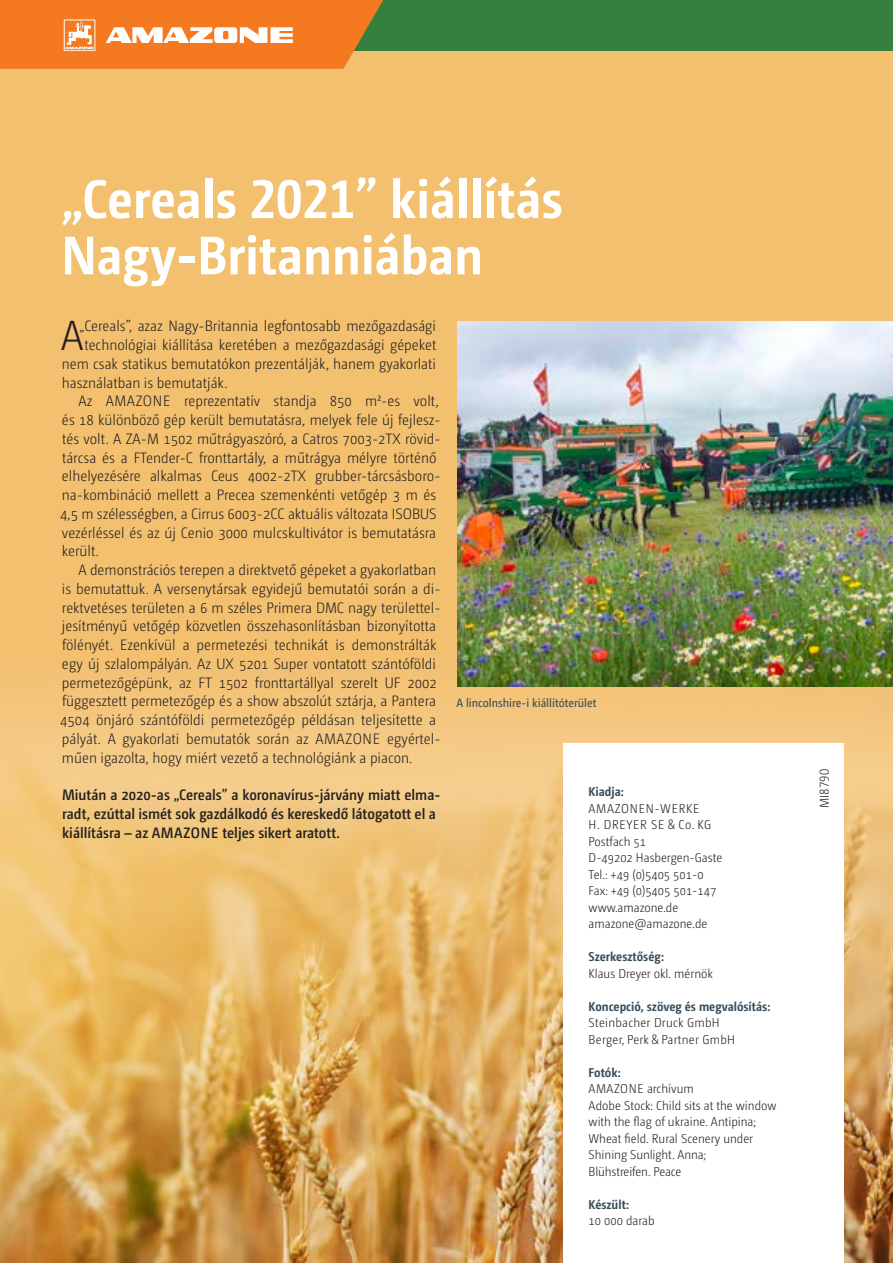
<style>
.page{position:relative;width:893px;height:1263px;background:#f3c06f}
.page>*{position:absolute;margin:0;border:0;box-sizing:border-box;transform-origin:0 0}
.t1{font:700 54px/56.2px "Camingo Dos Pro S Cd";color:#fff}
.t2{font:300 42px "Camingo Dos Pro S Cd";color:#231f20}
.t3{font:300 15px "Camingo Dos Pro S Cd";color:#231f20}
.t4{font:600 15px/18.8px "Camingo Dos Pro S Cd";color:#231f20}
.t5{font:300 12.75px/16.5px "Camingo Dos Pro S Cd";color:#231f20}
.t6{font:700 12.75px "Camingo Dos Pro S Cd";color:#364d59}
.t7{font:300 12.75px/16.5px "Camingo Dos Pro S Cd";letter-spacing:.02em;color:#231f20}
.t8{font:12px "Camingo Dos Pro S Cd";color:#364d59}
</style>
<div class="page">
<img style="left:0;top:697px;width:893px;height:566px">
<div style="left:82px;top:0;width:811px;height:51px;background:#35803e"></div>
<svg style="left:0;top:0;width:383px;height:69px;background:#ef8738"></svg>
<div style="left:563px;top:744px;width:280px;height:519px;background:#fff"></div>
<img style="left:457px;top:322px;width:436px;height:365px">
<h1 class="t1" style="left:62px;top:170px;width:503px">„Cereals 2021” kiállítás<br>Nagy-Britanniában</h1>
<h2 class="t2" style="left:61px;top:311px;width:24px">A</h2>
<p class="t3" style="left:80px;top:317px;width:358px">„Cereals”, azaz Nagy-Britannia legfontosabb mezőgazdasági</p>
<p class="t3" style="left:84px;top:336px;width:353px">technológiai kiállítása keretében a mezőgazdasági gépeket</p>
<p class="t3" style="left:62px;top:355px;width:376px">nem csak statikus bemutatókon prezentálják, hanem gyakorlati</p>
<p class="t3" style="left:62px;top:374px;width:167px">használatban is bemutatják.</p>
<p class="t3" style="left:78px;top:392px;width:362px">Az AMAZONE reprezentatív standja 850 m²-es volt,</p>
<p class="t3" style="left:62px;top:411px;width:380px">és 18 különböző gép került bemutatásra, melyek fele új fejlesz-</p>
<p class="t3" style="left:62px;top:430px;width:380px">tés volt. A ZA-M 1502 műtrágyaszóró, a Catros 7003-2TX rövid-</p>
<p class="t3" style="left:62px;top:449px;width:376px">tárcsa és a FTender-C fronttartály, a műtrágya mélyre történő</p>
<p class="t3" style="left:62px;top:467px;width:380px">elhelyezésére alkalmas Ceus 4002-2TX grubber-tárcsásboro-</p>
<p class="t3" style="left:62px;top:486px;width:376px">na-kombináció mellett a Precea szemenkénti vetőgép 3 m és</p>
<p class="t3" style="left:60px;top:505px;width:378px">4,5 m szélességben, a Cirrus 6003-2CC aktuális változata ISOBUS</p>
<p class="t3" style="left:62px;top:524px;width:376px">vezérléssel és az új Cenio 3000 mulcskultivátor is bemutatásra</p>
<p class="t3" style="left:62px;top:542px;width:39px">került.</p>
<p class="t3" style="left:78px;top:561px;width:359px">A demonstrációs terepen a direktvető gépeket a gyakorlatban</p>
<p class="t3" style="left:62px;top:580px;width:380px">is bemutattuk. A versenytársak egyidejű bemutatói során a di-</p>
<p class="t3" style="left:62px;top:599px;width:380px">rektvetéses területen a 6 m széles Primera DMC nagy területtel-</p>
<p class="t3" style="left:62px;top:617px;width:375px">jesítményű vetőgép közvetlen összehasonlításban bizonyította</p>
<p class="t3" style="left:62px;top:636px;width:376px">fölényét. Ezenkívül a permetezési technikát is demonstrálták</p>
<p class="t3" style="left:62px;top:655px;width:375px">egy új szlalompályán. Az UX 5201 Super vontatott szántóföldi</p>
<p class="t3" style="left:62px;top:674px;width:376px">permetezőgépünk, az FT 1502 fronttartállyal szerelt UF 2002</p>
<p class="t3" style="left:62px;top:692px;width:375px">függesztett permetezőgép és a show abszolút sztárja, a Pantera</p>
<p class="t3" style="left:60px;top:711px;width:377px">4504 önjáró szántóföldi permetezőgép példásan teljesítette a</p>
<p class="t3" style="left:62px;top:730px;width:380px">pályát. A gyakorlati bemutatók során az AMAZONE egyértel-</p>
<p class="t3" style="left:62px;top:749px;width:352px">műen igazolta, hogy miért vezető a technológiánk a piacon.</p>
<p class="t4" style="left:62px;top:785px;width:380px">Miután a 2020-as „Cereals” a koronavírus-járvány miatt elma&shy;radt, ezúttal ismét sok gazdálkodó és kereskedő látogatott el a kiállításra – az AMAZONE teljes sikert aratott.</p>
<p class="t8" style="left:456px;top:696px;width:142px">A lincolnshire-i kiállítóterület</p>
<p class="t6" style="left:589px;top:784px;width:36px">Kiadja:</p>
<p class="t5" style="left:589px;top:800px;width:135px">AMAZONEN-WERKE<br>H. DREYER SE &amp; Co. KG<br>Postfach 51<br>D-49202 Hasbergen-Gaste<br>Tel.: +49 (0)5405 501-0<br>Fax: +49 (0)5405 501-147 www.amazone.de amazone@amazone.de</p>
<p class="t6" style="left:589px;top:949px;width:77px">Szerkesztőség:</p>
<p class="t5" style="left:589px;top:965px;width:126px">Klaus Dreyer okl. mérnök</p>
<p class="t6" style="left:589px;top:999px;width:183px">Koncepció, szöveg és megvalósítás:</p>
<p class="t7" style="left:589px;top:1015px;width:148px">Steinbacher Druck GmbH<br>Berger, Perk &amp; Partner GmbH</p>
<p class="t6" style="left:589px;top:1065px;width:33px">Fotók:</p>
<p class="t5" style="left:589px;top:1081px;width:189px">AMAZONE archívum<br>Adobe Stock: Child sits at the window with the flag of ukraine. Antipina;<br>Wheat field. Rural Scenery under<br>Shining Sunlight. Anna;<br>Blühstreifen. Peace</p>
<p class="t6" style="left:589px;top:1197px;width:42px">Készült:</p>
<p class="t5" style="left:589px;top:1213px;width:67px">10 000 darab</p>
<p class="t5" style="left:816px;top:808px;width:41px;rotate:-90deg">MI8790</p>
</div>
